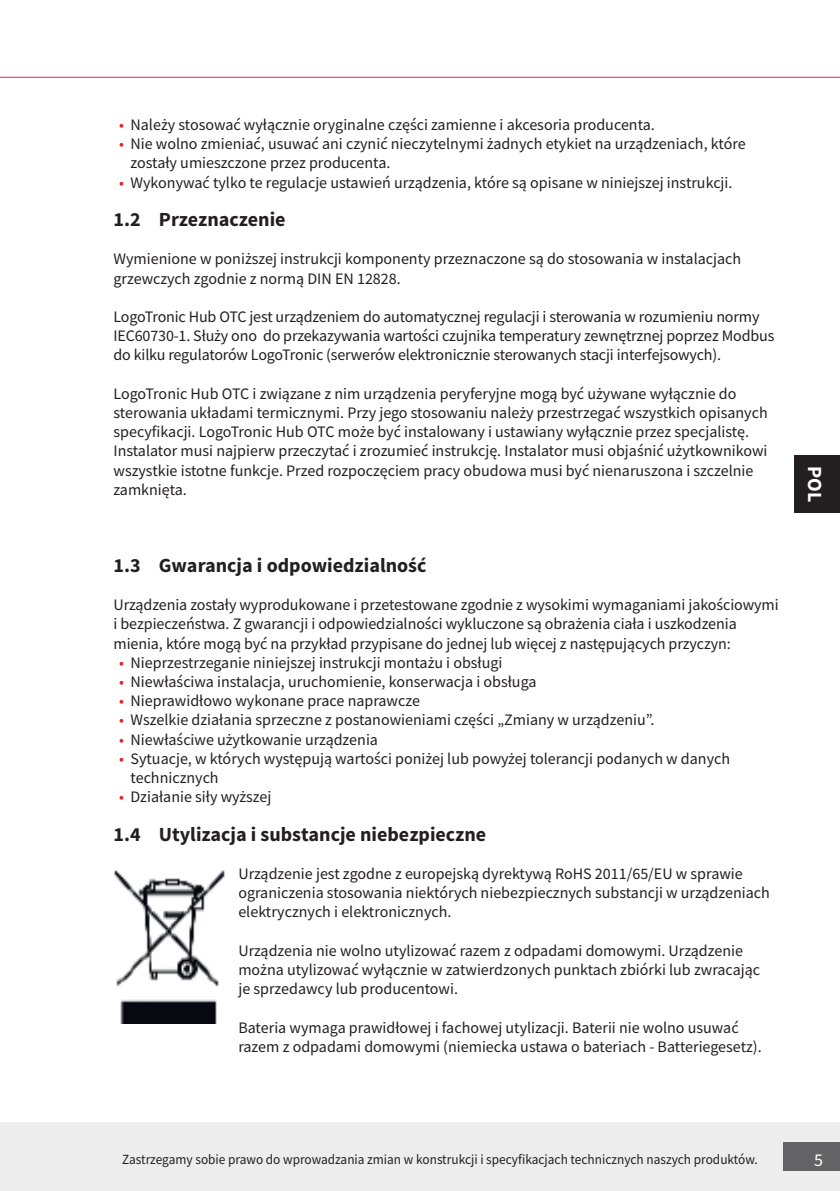
<style>
.page{position:relative;width:840px;height:1191px;background:#fff}
.page>*{position:absolute;margin:0;border:0;box-sizing:border-box;transform-origin:0 0}
.t1{font:700 20px "Source Sans Pro";color:#231f20}
.t2{font:700 20px "Source Sans Pro";color:#fff}
.t3{font:18px "Source Sans Pro";color:#fff}
.t4{font:16px/19.2px "Source Sans Pro";color:#231f20}
.t5{font:14px "Source Sans Pro";color:#231f20;scale:.95 1}
.s1{color:#ee1d23}
</style>
<div class="page">
<hr style="left:0;top:77px;width:839px;height:1px;background:#ed2135">
<div style="left:0;top:1123px;width:839px;height:68px;background:#ededee"></div>
<div style="left:782px;top:1142px;width:57px;height:29px;background:#636366"></div>
<div style="left:794px;top:455px;width:45px;height:58px;background:#231f20"></div>
<img style="left:114px;top:870px;width:111px;height:153px">
<p class="t4" style="left:119px;top:115px;width:537px"><span class="s1">•</span> Należy stosować wyłącznie oryginalne części zamienne i akcesoria producenta.</p>
<p class="t4" style="left:130px;top:134px;width:616px;text-indent:-11px"><span class="s1">•</span> Nie wolno zmieniać, usuwać ani czynić nieczytelnymi żadnych etykiet na urządzeniach, które zostały umieszczone przez producenta.</p>
<p class="t4" style="left:119px;top:172px;width:614px"><span class="s1">•</span> Wykonywać tylko te regulacje ustawień urządzenia, które są opisane w niniejszej instrukcji.</p>
<p class="t1" style="left:113px;top:206px;width:173px">1.2 Przeznaczenie</p>
<p class="t4" style="left:113px;top:249px;width:629px">Wymienione w poniższej instrukcji komponenty przeznaczone są do stosowania w instalacjach grzewczych zgodnie z normą DIN EN 12828.</p>
<p class="t4" style="left:113px;top:307px;width:662px">LogoTronic Hub OTC jest urządzeniem do automatycznej regulacji i sterowania w rozumieniu normy<br>IEC60730-1. Służy ono do przekazywania wartości czujnika temperatury zewnętrznej poprzez Modbus do kilku regulatorów LogoTronic (serwerów elektronicznie sterowanych stacji interfejsowych).</p>
<p class="t4" style="left:113px;top:384px;width:655px">LogoTronic Hub OTC i związane z nim urządzenia peryferyjne mogą być używane wyłącznie do sterowania układami termicznymi. Przy jego stosowaniu należy przestrzegać wszystkich opisanych specyfikacji. LogoTronic Hub OTC może być instalowany i ustawiany wyłącznie przez specjalistę.<br>Instalator musi najpierw przeczytać i zrozumieć instrukcję. Instalator musi objaśnić użytkownikowi wszystkie istotne funkcje. Przed rozpoczęciem pracy obudowa musi być nienaruszona i szczelnie zamknięta.</p>
<p class="t1" style="left:113px;top:552px;width:314px">1.3 Gwarancja i odpowiedzialność</p>
<p class="t4" style="left:113px;top:595px;width:666px">Urządzenia zostały wyprodukowane i przetestowane zgodnie z wysokimi wymaganiami jakościowymi i bezpieczeństwa. Z gwarancji i odpowiedzialności wykluczone są obrażenia ciała i uszkodzenia mienia, które mogą być na przykład przypisane do jednej lub więcej z następujących przyczyn:</p>
<p class="t4" style="left:119px;top:652px;width:384px"><span class="s1">•</span> Nieprzestrzeganie niniejszej instrukcji montażu i obsługi</p>
<p class="t4" style="left:119px;top:672px;width:418px"><span class="s1">•</span> Niewłaściwa instalacja, uruchomienie, konserwacja i obsługa</p>
<p class="t4" style="left:119px;top:691px;width:302px"><span class="s1">•</span> Nieprawidłowo wykonane prace naprawcze</p>
<p class="t4" style="left:119px;top:710px;width:536px"><span class="s1">•</span> Wszelkie działania sprzeczne z postanowieniami części „Zmiany w urządzeniu”.</p>
<p class="t4" style="left:119px;top:729px;width:260px"><span class="s1">•</span> Niewłaściwe użytkowanie urządzenia</p>
<p class="t4" style="left:130px;top:748px;width:600px;text-indent:-11px"><span class="s1">•</span> Sytuacje, w których występują wartości poniżej lub powyżej tolerancji podanych w danych technicznych</p>
<p class="t4" style="left:119px;top:787px;width:154px"><span class="s1">•</span> Działanie siły wyższej</p>
<p class="t1" style="left:113px;top:821px;width:374px">1.4 Utylizacja i substancje niebezpieczne</p>
<p class="t4" style="left:238px;top:864px;width:532px">Urządzenie jest zgodne z europejską dyrektywą RoHS 2011/65/EU w sprawie ograniczenia stosowania niektórych niebezpiecznych substancji w urządzeniach elektrycznych i elektronicznych.</p>
<p class="t4" style="left:238px;top:940px;width:523px">Urządzenia nie wolno utylizować razem z odpadami domowymi. Urządzenie można utylizować wyłącznie w zatwierdzonych punktach zbiórki lub zwracając je sprzedawcy lub producentowi.</p>
<p class="t4" style="left:238px;top:1017px;width:524px">Bateria wymaga prawidłowej i fachowej utylizacji. Baterii nie wolno usuwać razem z odpadami domowymi (niemiecka ustawa o bateriach - Batteriegesetz).</p>
<p class="t2" style="left:827px;top:466px;width:38px;rotate:90deg">POL</p>
<p class="t5" style="left:122px;top:1150px;width:670px">Zastrzegamy sobie prawo do wprowadzania zmian w konstrukcji i specyfikacjach technicznych naszych produktów.</p>
<p class="t3" style="left:813px;top:1148px;width:10px">5</p>
</div>
